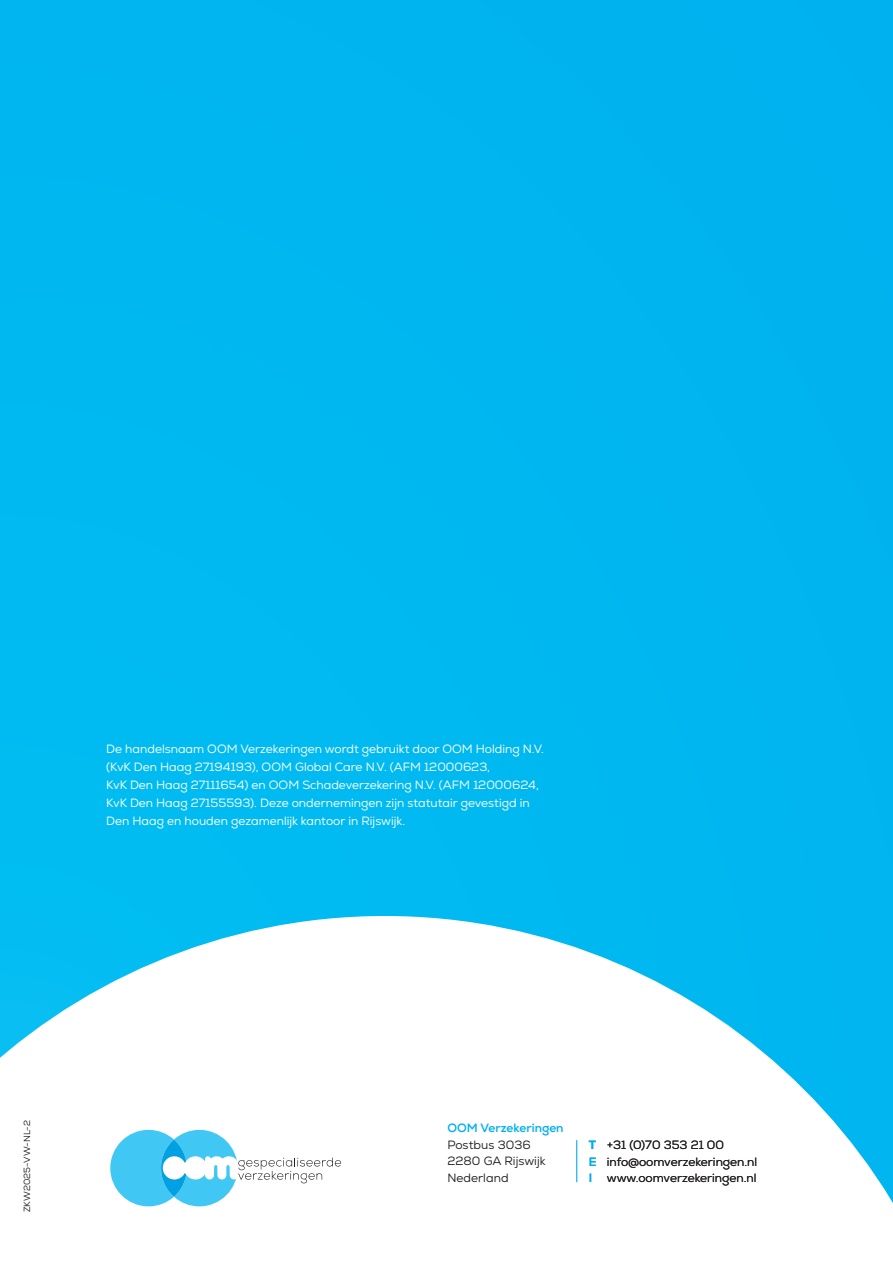
<style>
.page{position:relative;width:893px;height:1263px;background:#00b6f0}
.page>*{position:absolute;margin:0;border:0;box-sizing:border-box;transform-origin:0 0}
.t1{font:12px/18px "Nexa";color:#fff}
.t2{font:12px/16.5px "Nexa";color:#231f20}
.t3{font:700 12px "Nexa";color:#00aeef}
.t4{font:9px "Nexa";color:#231f20}
.s1{font-weight:800;color:#00aeef}
.s2{font-weight:700;color:#00aeef}
</style>
<div class="page">
<svg style="left:0;top:916px;width:893px;height:347px;fill:#fff"></svg>
<svg style="left:110px;top:1130px;width:231px;height:76px;background:#afe4f6"></svg>
<hr style="left:576px;top:1140px;width:1px;height:42px;background:#00aeef">
<p class="t1" style="left:106px;top:740px;width:439px">De handelsnaam OOM Verzekeringen wordt gebruikt door OOM Holding N.V. (KvK Den Haag 27194193), OOM Global Care N.V. (AFM 12000623,<br>KvK Den Haag 27111654) en OOM Schadeverzekering N.V. (AFM 12000624, KvK Den Haag 27155593). Deze ondernemingen zijn statutair gevestigd in Den Haag en houden gezamenlijk kantoor in Rijswijk.</p>
<p class="t4" style="left:22px;top:1212px;width:93px;rotate:-90deg">ZKW2025-VW-NL-2</p>
<p class="t3" style="left:447px;top:1120px;width:118px">OOM Verzekeringen</p>
<p class="t2" style="left:447px;top:1136px;width:100px">Postbus 3036<br>2280 GA Rijswijk<br>Nederland</p>
<p class="t2" style="left:589px;top:1137px;width:170px"><span class="s1">T</span> +31 (0)70 353 21 00<br><span class="s2">E</span> info@oomverzekeringen.nl<br><span class="s2">I</span> www.oomverzekeringen.nl</p>
</div>
